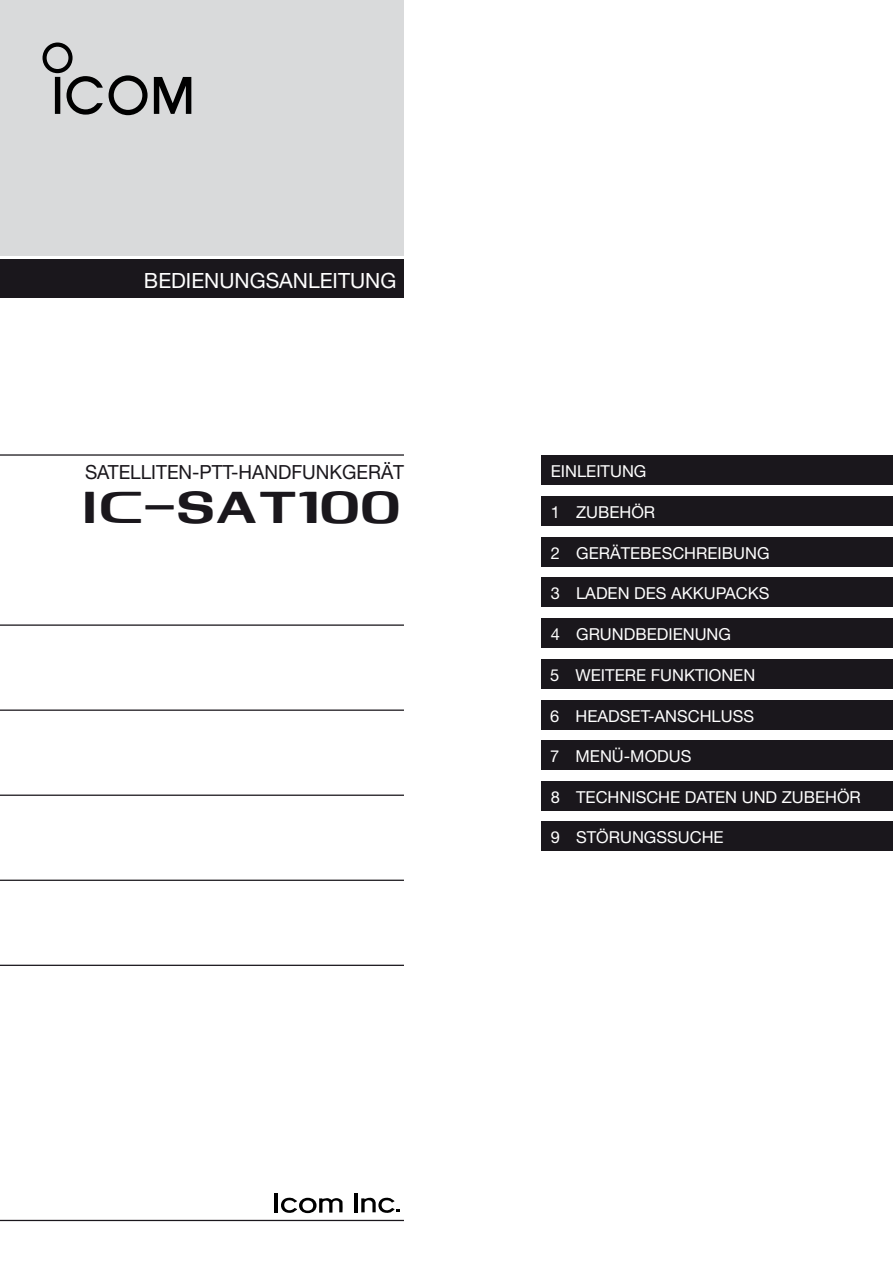
<style>
.page{position:relative;width:893px;height:1263px;background:#fff}
.page>*{position:absolute;margin:0;border:0;box-sizing:border-box;transform-origin:0 0}
.t1{font:39px "Icom 1 Model Name";color:#1a171c}
.t2{font:21px "Helvetica Neue";color:#fff}
.t3{font:19.5px "Helvetica Neue";color:#1a171c}
.t4{font:16.5px "Helvetica Neue";color:#fff}
</style>
<div class="page">
<hr style="left:0;top:1220px;width:404px;height:1px;background:#1a171c">
<hr style="left:0;top:965px;width:404px;height:1px;background:#1a171c">
<hr style="left:0;top:880px;width:404px;height:1px;background:#1a171c">
<hr style="left:0;top:794px;width:404px;height:2px;background:#1a171c">
<hr style="left:0;top:709px;width:404px;height:2px;background:#1a171c">
<hr style="left:0;top:454px;width:404px;height:2px;background:#1a171c">
<div style="left:0;top:259px;width:404px;height:39px;background:#1a171c"></div>
<hr style="left:354px;top:1193px;width:3px;height:19px;background:#000">
<svg style="left:361px;top:1197px;width:39px;height:16px"></svg>
<hr style="left:274px;top:1193px;width:4px;height:19px;background:#000">
<svg style="left:281px;top:1197px;width:62px;height:17px"></svg>
<div style="left:0;top:0;width:404px;height:255px;background:#d9dadb"></div>
<svg style="left:154px;top:77px;width:37px;height:37px"></svg>
<svg style="left:109px;top:75px;width:39px;height:40px"></svg>
<svg style="left:43px;top:43px;width:60px;height:72px"></svg>
<div style="left:542px;top:821px;width:351px;height:30px;background:#1a171c"></div>
<div style="left:541px;top:740px;width:352px;height:30px;background:#1a171c"></div>
<div style="left:541px;top:700px;width:352px;height:30px;background:#1a171c"></div>
<div style="left:541px;top:659px;width:352px;height:30px;background:#1a171c"></div>
<div style="left:542px;top:618px;width:351px;height:30px;background:#1a171c"></div>
<div style="left:542px;top:577px;width:351px;height:30px;background:#1a171c"></div>
<div style="left:542px;top:537px;width:351px;height:29px;background:#1a171c"></div>
<div style="left:542px;top:496px;width:351px;height:30px;background:#1a171c"></div>
<div style="left:542px;top:455px;width:351px;height:30px;background:#1a171c"></div>
<div style="left:542px;top:781px;width:351px;height:29px;background:#1a171c"></div>
<hr style="left:0;top:624px;width:404px;height:2px;background:#1a171c">
<p class="t2" style="left:144px;top:268px;width:254px">BEDIENUNGSANLEITUNG</p>
<p class="t3" style="left:85px;top:460px;width:321px">SATELLITEN-PTT-HANDFUNKGERÄT</p>
<h1 class="t1" style="left:86px;top:487px;width:319px">iSAT100</h1>
<p class="t4" style="left:551px;top:461px;width:97px">EINLEITUNG</p>
<p class="t4" style="left:551px;top:502px;width:106px">1 ZUBEHÖR</p>
<p class="t4" style="left:551px;top:543px;width:220px">2 GERÄTEBESCHREIBUNG</p>
<p class="t4" style="left:551px;top:583px;width:220px">3 LADEN DES AKKUPACKS</p>
<p class="t4" style="left:551px;top:624px;width:182px">4 GRUNDBEDIENUNG</p>
<p class="t4" style="left:550px;top:666px;width:206px">5 WEITERE FUNKTIONEN</p>
<p class="t4" style="left:550px;top:706px;width:205px">6 HEADSET-ANSCHLUSS</p>
<p class="t4" style="left:550px;top:746px;width:119px">7 MENÜ-MODUS</p>
<p class="t4" style="left:551px;top:787px;width:312px">8 TECHNISCHE DATEN UND ZUBEHÖR</p>
<p class="t4" style="left:551px;top:827px;width:174px">9 STÖRUNGSSUCHE</p>
</div>
